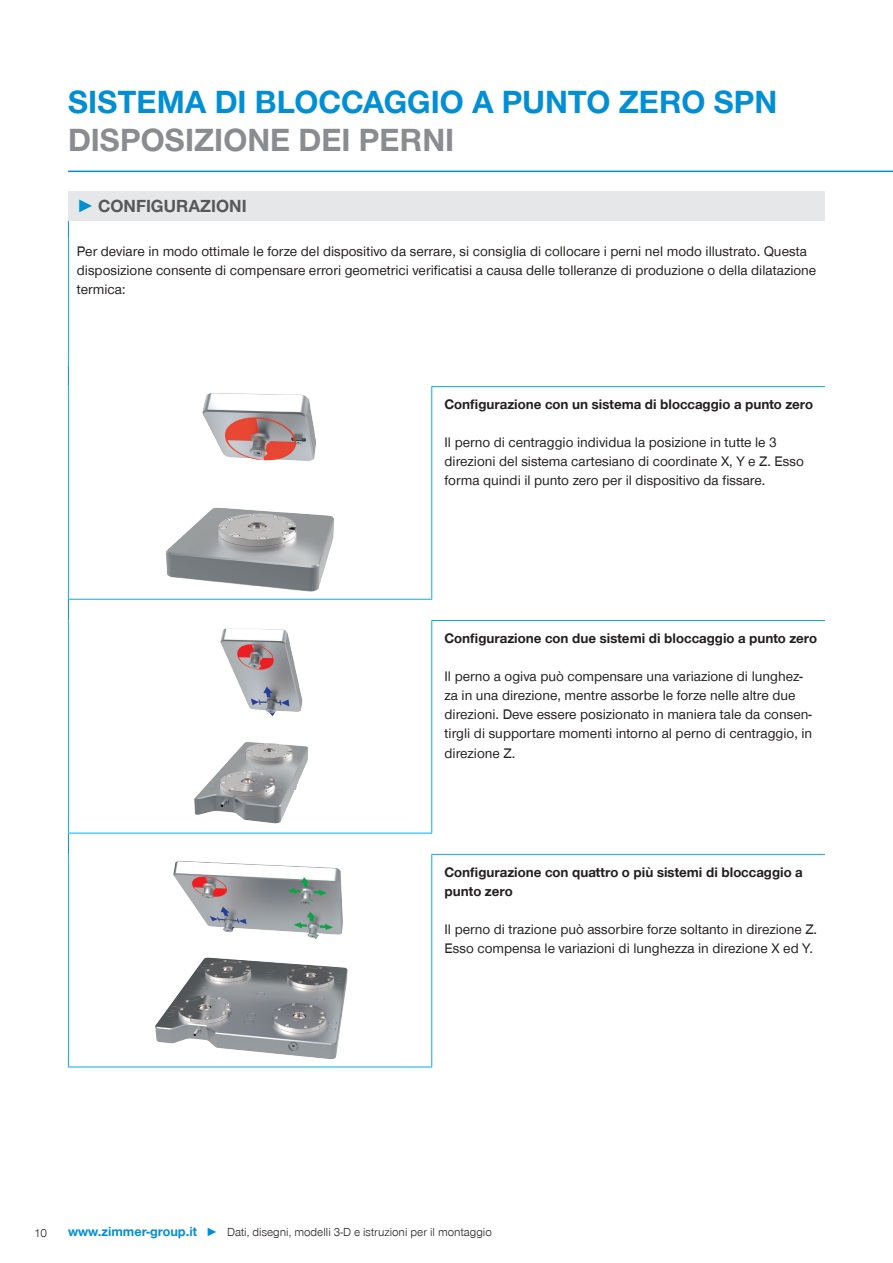
<style>
.page{position:relative;width:893px;height:1263px;background:#fff}
.page>*{position:absolute;margin:0;border:0;box-sizing:border-box;transform-origin:0 0}
.CB_AF_Headline_22_25{font:700 33px/37.5px "Zimmer Group Sans Global";color:#008fd5}
.t1{font:700 18px "Zimmer Group Sans Global";color:#57585a}
.CB_AF_Fließtext_9_5{font:14.25px/19.2px "Zimmer Group Sans Global";color:#231f20}
.CB_AF_Fließtext_9_5-2{font:700 14.25px/19.2px "Zimmer Group Sans Global";color:#231f20}
.CB_AF_Seitenzahl_lin{font:300 12px "Zimmer Group Sans Global";color:#231f20}
.s1{color:#8a8c8f}
.s2{font-family:"Zimmer Group Sans";color:#008fd5}
.s3{font-weight:700;font-size:13.5px;color:#008fd5}
.s4{color:#008fd5}
</style>
<div class="page">
<hr style="left:68px;top:171px;width:825px;height:1px;background:#008fd5">
<div style="left:68px;top:191px;width:757px;height:30px;background:#e6e7e9"></div>
<svg style="left:68px;top:221px;width:1px;height:17px"></svg>
<hr style="left:68px;top:238px;width:1px;height:128px;background:#00aeef">
<svg style="left:68px;top:366px;width:1px;height:21px"></svg>
<hr style="left:68px;top:387px;width:1px;height:212px;background:#00aeef">
<hr style="left:431px;top:387px;width:1px;height:212px;background:#00aeef">
<hr style="left:68px;top:599px;width:364px;height:1px;background:#00aeef">
<hr style="left:431px;top:386px;width:394px;height:1px;background:#00aeef">
<img style="left:166px;top:393px;width:168px;height:199px">
<svg style="left:68px;top:600px;width:1px;height:20px"></svg>
<hr style="left:68px;top:620px;width:1px;height:213px;background:#00aeef">
<hr style="left:431px;top:621px;width:1px;height:212px;background:#00aeef">
<hr style="left:68px;top:833px;width:364px;height:1px;background:#00aeef">
<hr style="left:431px;top:620px;width:394px;height:1px;background:#00aeef">
<img style="left:194px;top:628px;width:114px;height:196px">
<svg style="left:68px;top:833px;width:1px;height:21px"></svg>
<hr style="left:68px;top:854px;width:1px;height:212px;background:#00aeef">
<hr style="left:431px;top:855px;width:1px;height:211px;background:#00aeef">
<hr style="left:68px;top:1066px;width:364px;height:1px;background:#00aeef">
<hr style="left:431px;top:854px;width:394px;height:1px;background:#00aeef">
<img style="left:155px;top:860px;width:193px;height:199px">
<p class="CB_AF_Headline_22_25" style="left:68px;top:83px;width:711px">SISTEMA DI BLOCCAGGIO A PUNTO ZERO SPN<br><span class="s1">DISPOSIZIONE DEI PERNI</span></p>
<p class="t1" style="left:77px;top:195px;width:171px"><span class="s2">►</span> CONFIGURAZIONI</p>
<p class="CB_AF_Fließtext_9_5" style="left:77px;top:242px;width:741px">Per deviare in modo ottimale le forze del dispositivo da serrare, si consiglia di collocare i perni nel modo illustrato. Questa disposizione consente di compensare errori geometrici verificatisi a causa delle tolleranze di produzione o della dilatazione termica:</p>
<p class="CB_AF_Fließtext_9_5-2" style="left:445px;top:394px;width:370px">Configurazione con un sistema di bloccaggio a punto zero</p>
<p class="CB_AF_Fließtext_9_5" style="left:445px;top:433px;width:361px">Il perno di centraggio individua la posizione in tutte le 3 direzioni del sistema cartesiano di coordinate X, Y e Z. Esso forma quindi il punto zero per il dispositivo da fissare.</p>
<p class="CB_AF_Fließtext_9_5-2" style="left:445px;top:628px;width:374px">Configurazione con due sistemi di bloccaggio a punto zero</p>
<p class="CB_AF_Fließtext_9_5" style="left:445px;top:666px;width:369px">Il perno a ogiva può compensare una variazione di lunghez&shy;za in una direzione, mentre assorbe le forze nelle altre due direzioni. Deve essere posizionato in maniera tale da consen&shy;tirgli di supportare momenti intorno al perno di centraggio, in direzione Z.</p>
<p class="CB_AF_Fließtext_9_5-2" style="left:445px;top:862px;width:360px">Configurazione con quattro o più sistemi di bloccaggio a punto zero</p>
<p class="CB_AF_Fließtext_9_5" style="left:445px;top:919px;width:374px">Il perno di trazione può assorbire forze soltanto in direzione Z.<br>Esso compensa le variazioni di lunghezza in direzione X ed Y.</p>
<p class="CB_AF_Seitenzahl_lin" style="left:34px;top:1226px;width:15px">10</p>
<p class="CB_AF_Seitenzahl_lin" style="left:68px;top:1225px;width:425px"><span class="s3">www.zimmer-group.it</span> <span class="s4">►</span> Dati, disegni, modelli 3-D e istruzioni per il montaggio</p>
</div>
